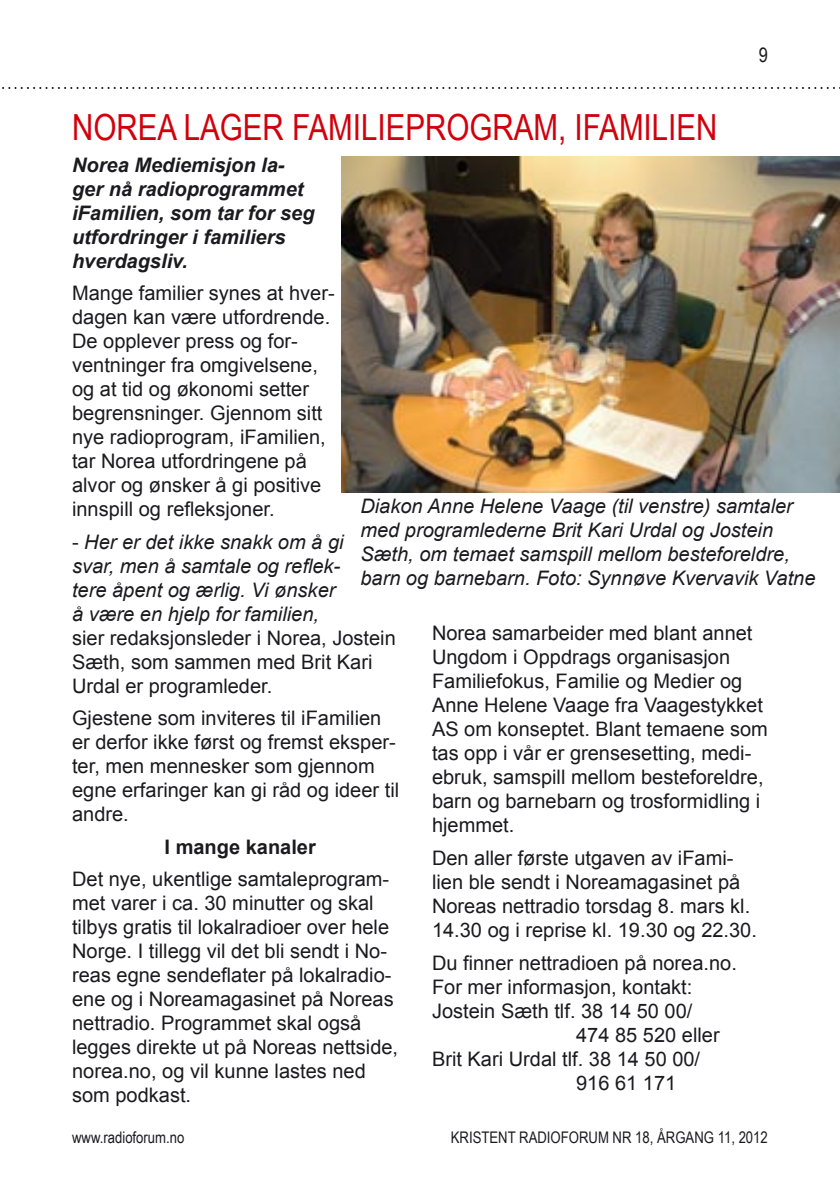
<style>
.page{position:relative;width:840px;height:1191px;background:#fff}
.page>*{position:absolute;margin:0;border:0;box-sizing:border-box;transform-origin:0 0}
.Kolonnetittel{font:36px "Arial Narrow";color:#d1000d}
.Kolonnetittel-2{font:20px/24px "Arial";color:#1b1b1f}
.Kolonnetittel-3{font:italic 20px/24px "Arial";color:#1b1b1f}
.Kolonnetittel-4{font:italic 700 20px/24px "Arial";color:#1b1b1f}
.Kolonnetittel-5{font:700 20px "Arial";color:#1b1b1f}
.t1{font:20px "Arial Narrow";color:#1b1b1f}
.t2{font:16px "Arial Narrow";color:#1b1b1f}
.s1{font-style:normal}
</style>
<div class="page">
<svg style="left:2px;top:87px;width:838px;height:2px"></svg>
<img style="left:341px;top:157px;width:498px;height:335px">
<p class="Kolonnetittel" style="left:72px;top:100px;width:646px">NOREA LAGER FAMILIEPROGRAM, IFAMILIEN</p>
<p class="t1" style="left:758px;top:41px;width:11px">9</p>
<p class="Kolonnetittel-4" style="left:72px;top:153px;width:244px">Norea Mediemisjon la&shy;ger nå radioprogrammet iFamilien, som tar for seg utfordringer i familiers hverdagsliv.</p>
<p class="Kolonnetittel-2" style="left:72px;top:281px;width:264px">Mange familier synes at hver&shy;dagen kan være utfordrende.<br>De opplever press og for&shy;ventninger fra omgivelsene, og at tid og økonomi setter begrensninger. Gjennom sitt nye radioprogram, iFamilien, tar Norea utfordringene på alvor og ønsker å gi positive innspill og refleksjoner.</p>
<p class="Kolonnetittel-3" style="left:72px;top:529px;width:325px"><span class="s1">-</span> Her er det ikke snakk om å gi<br>svar, men å samtale og reflek-<br>tere åpent og ærlig. Vi ønsker<br>å være en hjelp for familien,<br><span class="s1">sier redaksjonsleder i Norea, Jostein<br>Sæth, som sammen med Brit Kari<br>Urdal er programleder.</span></p>
<p class="Kolonnetittel-2" style="left:72px;top:706px;width:328px">Gjestene som inviteres til iFamilien er derfor ikke først og fremst eksper&shy;ter, men mennesker som gjennom egne erfaringer kan gi råd og ideer til andre.</p>
<p class="Kolonnetittel-5" style="left:164px;top:833px;width:153px">I mange kanaler</p>
<p class="Kolonnetittel-2" style="left:72px;top:867px;width:327px">Det nye, ukentlige samtaleprogram&shy;met varer i ca. 30 minutter og skal tilbys gratis til lokalradioer over hele Norge. I tillegg vil det bli sendt i No&shy;reas egne sendeflater på lokalradio&shy;ene og i Noreamagasinet på Noreas nettradio. Programmet skal også legges direkte ut på Noreas nettside, norea.no, og vil kunne lastes ned som podkast.</p>
<p class="Kolonnetittel-3" style="left:360px;top:494px;width:456px">Diakon Anne Helene Vaage (til venstre) samtaler med programlederne Brit Kari Urdal og Jostein Sæth, om temaet samspill mellom besteforeldre, barn og barnebarn. Foto: Synnøve Kvervavik Vatne</p>
<p class="Kolonnetittel-2" style="left:432px;top:621px;width:337px">Norea samarbeider med blant annet<br>Ungdom i Oppdrags organisasjon<br>Familiefokus, Familie og Medier og<br>Anne Helene Vaage fra Vaagestykket<br>AS om konseptet. Blant temaene som tas opp i vår er grensesetting, medi&shy;ebruk, samspill mellom besteforeldre, barn og barnebarn og trosformidling i hjemmet.</p>
<p class="Kolonnetittel-2" style="left:432px;top:846px;width:326px">Den aller første utgaven av iFami&shy;lien ble sendt i Noreamagasinet på Noreas nettradio torsdag 8. mars kl.<br>14.30 og i reprise kl. 19.30 og 22.30.</p>
<p class="Kolonnetittel-2" style="left:432px;top:950px;width:306px">Du finner nettradioen på norea.no.</p>
<p class="Kolonnetittel-2" style="left:432px;top:974px;width:262px">For mer informasjon, kontakt:</p>
<p class="Kolonnetittel-2" style="left:432px;top:998px;width:262px">Jostein Sæth tlf. 38 14 50 00/</p>
<p class="Kolonnetittel-2" style="left:576px;top:1022px;width:145px">474 85 520 eller</p>
<p class="Kolonnetittel-2" style="left:432px;top:1046px;width:269px">Brit Kari Urdal tlf. 38 14 50 00/</p>
<p class="Kolonnetittel-2" style="left:576px;top:1070px;width:102px">916 61 171</p>
<p class="t2" style="left:72px;top:1125px;width:114px">www.radioforum.no</p>
<p class="t2" style="left:450px;top:1125px;width:318px">KRISTENT RADIOFORUM NR 18, ÅRGANG 11, 2012</p>
</div>
